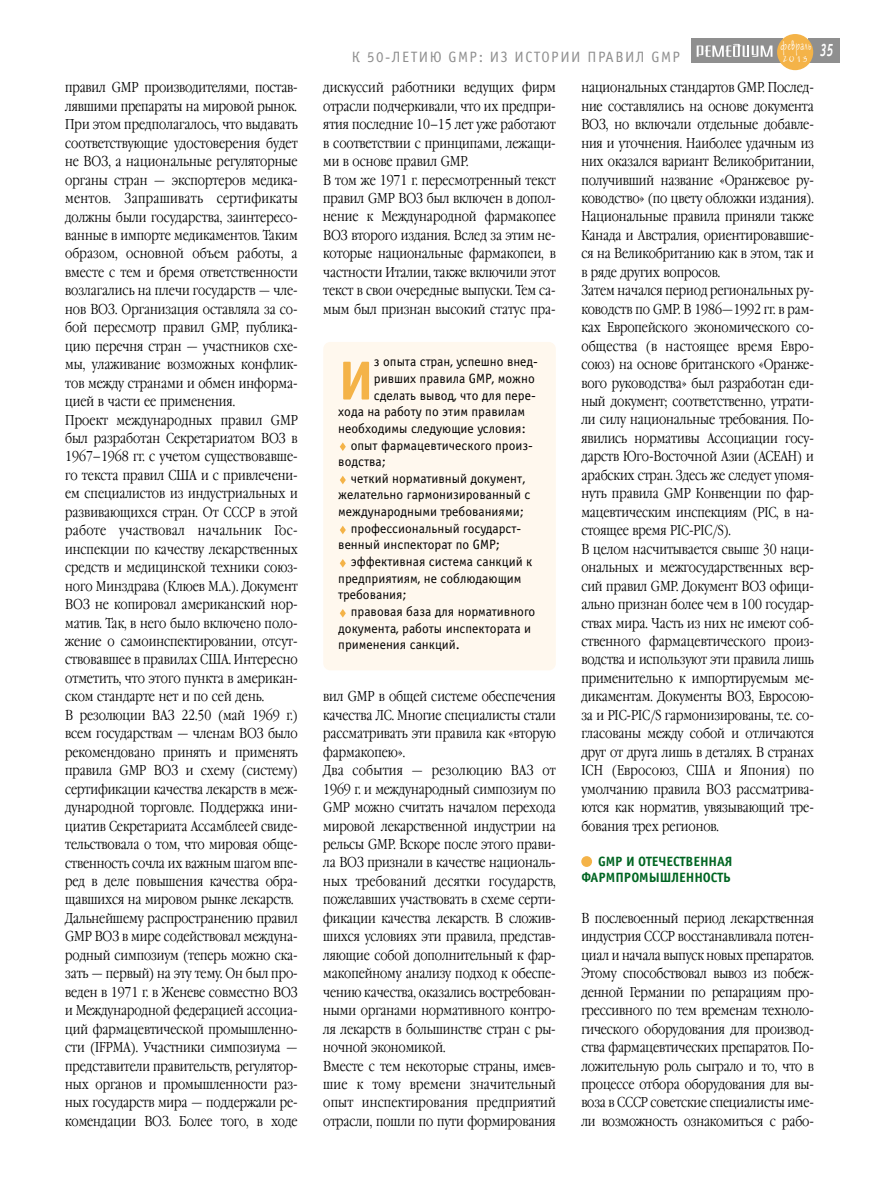
<style>
.page{position:relative;width:872px;height:1190px;background:#fff}
.page>*{position:absolute;margin:0;border:0;box-sizing:border-box;transform-origin:0 0}
.t1{font:700 55.2px "Officina Sans C";color:#f4b348}
.t2{font:italic 700 18px "Officina Sans C";color:#fff;scale:.65 1}
.t3{font:15px "Officina Sans C";letter-spacing:.1em;color:#8f8f8f}
.t4{font:300 14.25px/18.5px "Garamond Narrow C";letter-spacing:-.005em;color:#000}
.t5{font:13.5px "Officina Sans C";color:#000}
.t6{font:700 13.5px/16.4px "Officina Sans C";letter-spacing:-.005em;color:#006522;text-align:right}
.t7{font:12px "Jakob C";letter-spacing:.115em;color:#fff;scale:.59 1}
.t8{font:7.8px "Jakob C";color:#fff}
</style>
<div class="page">
<div style="left:581px;top:856px;width:11px;height:11px;background:#f4b348;border-radius:50%"></div>
<div style="left:807px;top:39px;width:32px;height:24px;background:#8f8f8f"></div>
<div style="left:691px;top:39px;width:92px;height:24px;background:#8f8f8f"></div>
<svg style="left:696px;top:44px;width:76px;height:13px"></svg>
<div style="left:777px;top:34px;width:36px;height:36px;background:#f4b348;border-radius:50%"></div>
<div style="left:323px;top:342px;width:233px;height:328px;background:#fff8ee;border-radius:7px"></div>
<svg style="left:340px;top:609px;width:6px;height:8px"></svg>
<svg style="left:340px;top:559px;width:6px;height:8px"></svg>
<svg style="left:340px;top:525px;width:6px;height:9px"></svg>
<svg style="left:340px;top:476px;width:6px;height:8px"></svg>
<svg style="left:340px;top:442px;width:6px;height:9px"></svg>
<p class="t3" style="left:352px;top:52px;width:330px">К 50-ЛЕТИЮ GMP: ИЗ ИСТОРИИ ПРАВИЛ GMP</p>
<p class="t7" style="left:781px;top:41px;width:53px">февраль</p>
<p class="t8" style="left:783px;top:56px;width:26px">2013</p>
<p class="t2" style="left:820px;top:44px;width:21px">35</p>
<p class="t4" style="left:65px;top:80px;width:234px">правил GMP производителями, постав&shy;лявшими препараты на мировой рынок.<br>При этом предполагалось, что выдавать соответствующие удостоверения будет не ВОЗ, а национальные регуляторные органы стран — экспортеров медика&shy;ментов. Запрашивать сертификаты должны были государства, заинтересо&shy;ванные в импорте медикаментов. Таким образом, основной объем работы, а вместе с тем и бремя ответственности возлагались на плечи государств — чле&shy;нов ВОЗ. Организация оставляла за со&shy;бой пересмотр правил GMP, публика&shy;цию перечня стран — участников схе&shy;мы, улаживание возможных конфлик&shy;тов между странами и обмен информа&shy;цией в части ее применения.<br>Проект международных правил GMP был разработан Секретариатом ВОЗ в 1967–1968 гг. с учетом существовавше&shy;го текста правил США и с привлечени&shy;ем специалистов из индустриальных и развивающихся стран. От СССР в этой работе участвовал начальник Гос&shy;инспекции по качеству лекарственных средств и медицинской техники союз&shy;ного Минздрава (Клюев М.А.). Документ ВОЗ не копировал американский нор&shy;матив. Так, в него было включено поло&shy;жение о самоинспектировании, отсут&shy;ствовавшее в правилах США. Интересно отметить, что этого пункта в американ&shy;ском стандарте нет и по сей день.<br>В резолюции ВАЗ 22.50 (май 1969 г.) всем государствам — членам ВОЗ было рекомендовано принять и применять правила GMP ВОЗ и схему (систему) сертификации качества лекарств в меж&shy;дународной торговле. Поддержка ини&shy;циатив Секретариата Ассамблеей свиде&shy;тельствовала о том, что мировая обще&shy;ственность сочла их важным шагом впе&shy;ред в деле повышения качества обра&shy;щавшихся на мировом рынке лекарств.<br>Дальнейшему распространению правил GMP ВОЗ в мире содействовал междуна&shy;родный симпозиум (теперь можно ска&shy;зать — первый) на эту тему. Он был про&shy;веден в 1971 г. в Женеве совместно ВОЗ и Международной федерацией ассоциа&shy;ций фармацевтической промышленно&shy;сти (IFPMA). Участники симпозиума — представители правительств, регулятор&shy;ных органов и промышленности раз&shy;ных государств мира — поддержали ре&shy;комендации ВОЗ. Более того, в ходе</p>
<p class="t4" style="left:323px;top:80px;width:234px">дискуссий работники ведущих фирм отрасли подчеркивали, что их предпри&shy;ятия последние 10–15 лет уже работают в соответствии с принципами, лежащи&shy;ми в основе правил GMP.<br>В том же 1971 г. пересмотренный текст правил GMP ВОЗ был включен в допол&shy;нение к Международной фармакопее ВОЗ второго издания. Вслед за этим не&shy;которые национальные фармакопеи, в частности Италии, также включили этот текст в свои очередные выпуски. Тем са&shy;мым был признан высокий статус пра-</p>
<h1 class="t1" style="left:338px;top:361px;width:37px">И</h1>
<p class="t5" style="left:374px;top:357px;width:166px">з опыта стран, успешно внед-</p>
<p class="t5" style="left:374px;top:373px;width:162px">ривших правила GMP, можно</p>
<p class="t5" style="left:374px;top:390px;width:163px">сделать вывод, что для пере-</p>
<p class="t5" style="left:338px;top:407px;width:188px">хода на работу по этим правилам</p>
<p class="t5" style="left:338px;top:423px;width:189px">необходимы следующие условия:</p>
<p class="t5" style="left:351px;top:440px;width:184px">опыт фармацевтического произ-</p>
<p class="t5" style="left:338px;top:456px;width:49px">водства;</p>
<p class="t5" style="left:351px;top:473px;width:176px">четкий нормативный документ,</p>
<p class="t5" style="left:338px;top:490px;width:194px">желательно гармонизированный с</p>
<p class="t5" style="left:338px;top:506px;width:187px">международными требованиями;</p>
<p class="t5" style="left:351px;top:523px;width:172px">профессиональный государст-</p>
<p class="t5" style="left:338px;top:540px;width:163px">венный инспекторат по GMP;</p>
<p class="t5" style="left:351px;top:556px;width:183px">эффективная система санкций к</p>
<p class="t5" style="left:338px;top:573px;width:185px">предприятиям, не соблюдающим</p>
<p class="t5" style="left:338px;top:590px;width:70px">требования;</p>
<p class="t5" style="left:351px;top:606px;width:186px">правовая база для нормативного</p>
<p class="t5" style="left:338px;top:623px;width:194px">документа, работы инспектората и</p>
<p class="t5" style="left:338px;top:640px;width:123px">применения санкций.</p>
<p class="t4" style="left:323px;top:689px;width:234px">вил GMP в общей системе обеспечения качества ЛС. Многие специалисты стали рассматривать эти правила как «вторую фармакопею».<br>Два события — резолюцию ВАЗ от 1969 г. и международный симпозиум по GMP можно считать началом перехода мировой лекарственной индустрии на рельсы GMP. Вскоре после этого прави&shy;ла ВОЗ признали в качестве националь&shy;ных требований десятки государств, пожелавших участвовать в схеме серти&shy;фикации качества лекарств. В сложив&shy;шихся условиях эти правила, представ&shy;ляющие собой дополнительный к фар&shy;макопейному анализу подход к обеспе&shy;чению качества, оказались востребован&shy;ными органами нормативного контро&shy;ля лекарств в большинстве стран с ры&shy;ночной экономикой.<br>Вместе с тем некоторые страны, имев&shy;шие к тому времени значительный опыт инспектирования предприятий отрасли, пошли по пути формирования</p>
<p class="t4" style="left:581px;top:80px;width:234px">национальных стандартов GMP. Послед&shy;ние составлялись на основе документа ВОЗ, но включали отдельные добавле&shy;ния и уточнения. Наиболее удачным из них оказался вариант Великобритании, получивший название «Оранжевое ру&shy;ководство» (по цвету обложки издания).<br>Национальные правила приняли также Канада и Австралия, ориентировавшие&shy;ся на Великобританию как в этом, так и в ряде других вопросов.<br>Затем начался период региональных ру&shy;ководств по GMP. В 1986—1992 гг. в рам&shy;ках Европейского экономического со&shy;общества (в настоящее время Евро&shy;союз) на основе британского «Оранже&shy;вого руководства» был разработан еди&shy;ный документ; соответственно, утрати&shy;ли силу национальные требования. По&shy;явились нормативы Ассоциации госу&shy;дарств Юго-Восточной Азии (АСЕАН) и арабских стран. Здесь же следует упомя&shy;нуть правила GMP Конвенции по фар&shy;мацевтическим инспекциям (PIC, в на&shy;стоящее время PIC-PIC/S).<br>В целом насчитывается свыше 30 наци&shy;ональных и межгосударственных вер&shy;сий правил GMP. Документ ВОЗ офици&shy;ально признан более чем в 100 государ&shy;ствах мира. Часть из них не имеют соб&shy;ственного фармацевтического произ&shy;водства и используют эти правила лишь применительно к импортируемым ме&shy;дикаментам. Документы ВОЗ, Евросою&shy;за и PIC-PIC/S гармонизированы, т.е. со&shy;гласованы между собой и отличаются друг от друга лишь в деталях. В странах ICH (Евросоюз, США и Япония) по умолчанию правила ВОЗ рассматрива&shy;ются как норматив, увязывающий тре&shy;бования трех регионов.</p>
<p class="t6" style="left:581px;top:854px;width:153px">GMP И ОТЕЧЕСТВЕННАЯ<br>ФАРМПРОМЫШЛЕННОСТЬ</p>
<p class="t4" style="left:581px;top:910px;width:234px;text-align:justify">В послевоенный период лекарственная индустрия СССР восстанавливала потен&shy;циал и начала выпуск новых препаратов.<br>Этому способствовал вывоз из побеж&shy;денной Германии по репарациям про&shy;грессивного по тем временам техноло&shy;гического оборудования для производ&shy;ства фармацевтических препаратов. По&shy;ложительную роль сыграло и то, что в процессе отбора оборудования для вы&shy;воза в СССР советские специалисты име&shy;ли возможность ознакомиться с рабо-</p>
</div>
